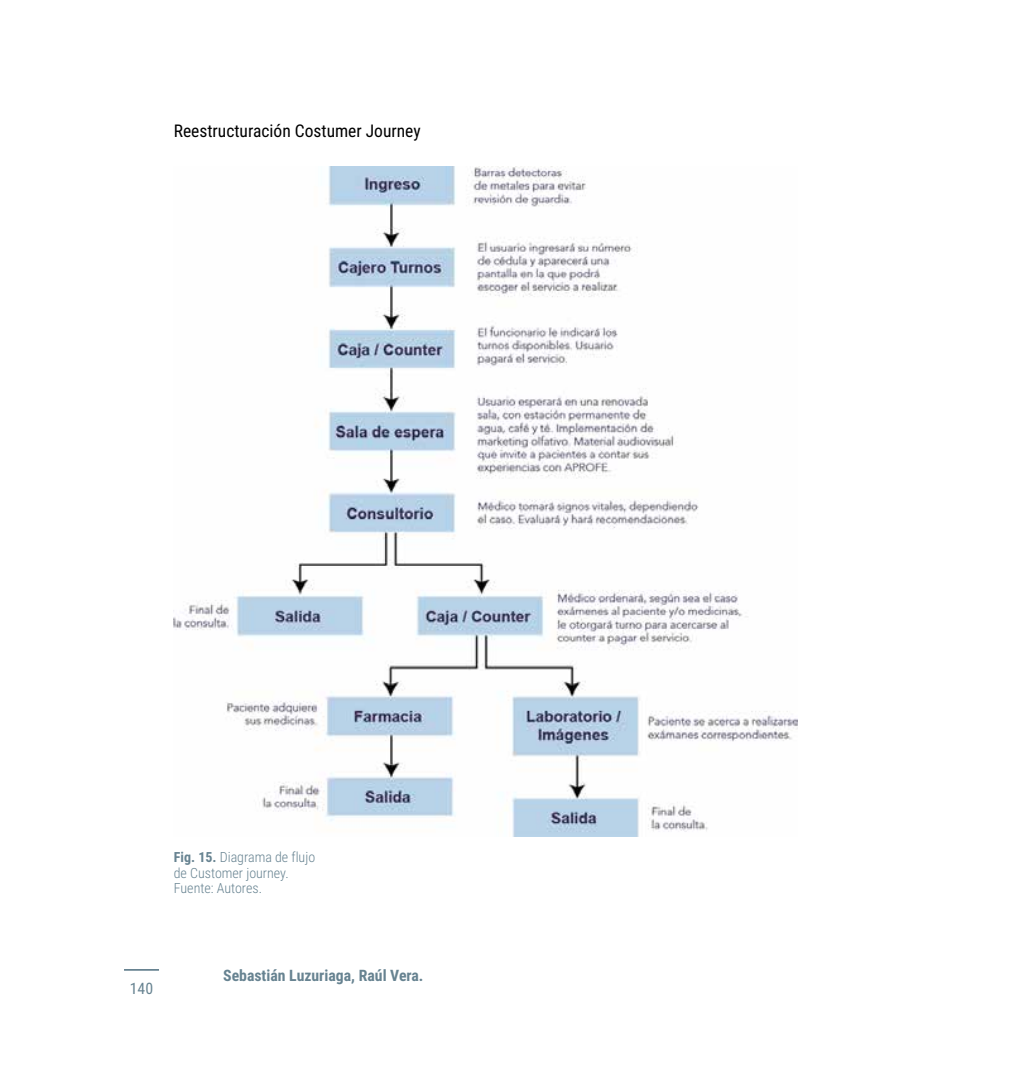
<style>
.page{position:relative;width:1017px;height:1067px;background:#fff}
.page>*{position:absolute;margin:0;border:0;box-sizing:border-box;transform-origin:0 0}
.t1{font:17.5px "Roboto Condensed";color:#000}
.t2{font:700 15.75px "Roboto Condensed";color:#678391}
.t3{font:15.75px "Roboto Condensed";color:#678391}
.t4{font:300 14px/15.8px "Roboto Condensed";color:#678391}
.s1{font-weight:700}
</style>
<div class="page">
<hr style="left:124px;top:969px;width:35px;height:1px;background:#678391">
<img style="left:174px;top:166px;width:623px;height:670px">
<p class="t1" style="left:174px;top:119px;width:248px">Reestructuración Costumer Journey</p>
<p class="t4" style="left:174px;top:848px;width:143px"><span class="s1">Fig. 15.</span> Diagrama de flujo de Customer journey.<br>Fuente: Autores.</p>
<p class="t3" style="left:130px;top:976px;width:25px">140</p>
<p class="t2" style="left:223px;top:964px;width:202px">Sebastián Luzuriaga, Raúl Vera.</p>
</div>
